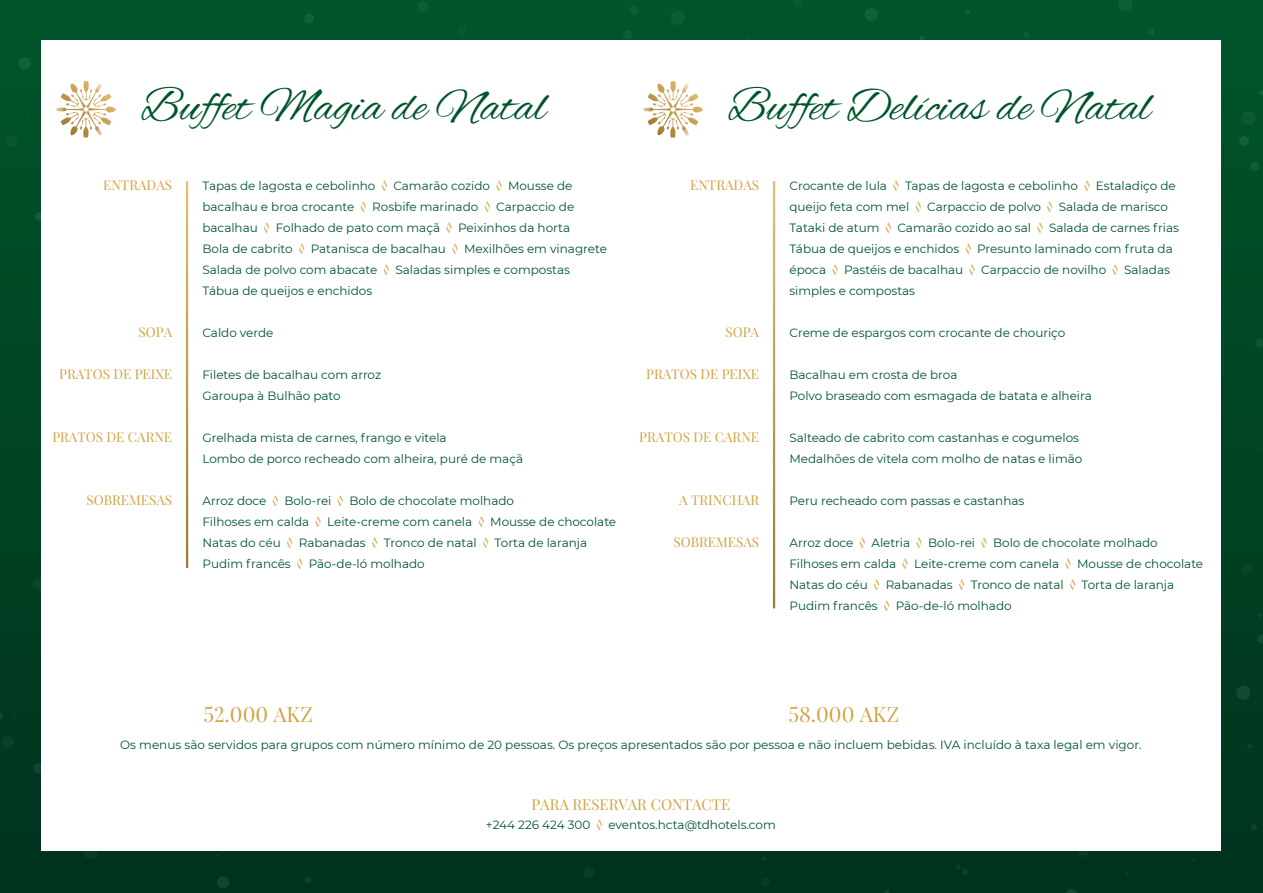
<style>
.page{position:relative;width:1263px;height:893px;background:#fff}
.page>*{position:absolute;margin:0;border:0;box-sizing:border-box;transform-origin:0 0}
.t1{font:48px "Alex Brush";color:#00552a}
.t2{font:21px "Playfair Display";color:#d1a241}
.t3{font:15px "Playfair Display";color:#d1a241}
.t4{font:13.5px "Playfair Display";color:#d1a241}
.t5{font:12px/21px "Montserrat";color:#00552a}
.s1{font-family:"Playfair Display";color:#d1a241}
</style>
<div class="page">
<div style="left:0;top:0;width:1263px;height:893px;background:linear-gradient(to bottom,#02562c,#00321d)"></div>
<div style="left:41px;top:41px;width:1180px;height:810px;background:#fff"></div>
<svg style="left:746px;top:38px;width:4px;height:3px"></svg>
<svg style="left:770px;top:597px;width:12px;height:11px"></svg>
<div style="left:583px;top:867px;width:11px;height:11px;background:#0c3c28;border-radius:50%"></div>
<svg style="left:794px;top:0;width:9px;height:7px"></svg>
<svg style="left:1065px;top:889px;width:13px;height:4px"></svg>
<svg style="left:762px;top:857px;width:4px;height:3px"></svg>
<div style="left:761px;top:878px;width:9px;height:9px;background:#0b3b27;border-radius:50%"></div>
<svg style="left:1125px;top:872px;width:4px;height:3px"></svg>
<svg style="left:1078px;top:846px;width:11px;height:11px"></svg>
<svg style="left:956px;top:864px;width:5px;height:6px"></svg>
<svg style="left:885px;top:889px;width:4px;height:4px"></svg>
<svg style="left:1259px;top:90px;width:4px;height:5px"></svg>
<div style="left:1241px;top:111px;width:14px;height:14px;background:#0d5832;border-radius:50%"></div>
<div style="left:1239px;top:136px;width:10px;height:10px;background:#155e39;border-radius:50%"></div>
<div style="left:1250px;top:162px;width:10px;height:10px;background:#105a35;border-radius:50%"></div>
<svg style="left:1255px;top:338px;width:8px;height:10px"></svg>
<svg style="left:1259px;top:447px;width:4px;height:3px"></svg>
<div style="left:1241px;top:564px;width:11px;height:11px;background:#084528;border-radius:50%"></div>
<svg style="left:1258px;top:613px;width:4px;height:4px"></svg>
<svg style="left:1257px;top:634px;width:6px;height:10px"></svg>
<div style="left:1236px;top:686px;width:14px;height:14px;background:#144932;border-radius:50%"></div>
<svg style="left:1247px;top:744px;width:5px;height:4px"></svg>
<svg style="left:1251px;top:824px;width:6px;height:6px"></svg>
<div style="left:1148px;top:29px;width:7px;height:6px;background:#105e37;border-radius:50%"></div>
<svg style="left:1118px;top:0;width:14px;height:11px"></svg>
<div style="left:304px;top:876px;width:8px;height:7px;background:#0f3f2b;border-radius:50%"></div>
<div style="left:962px;top:868px;width:6px;height:7px;background:#0e3e2a;border-radius:50%"></div>
<div style="left:1023px;top:31px;width:7px;height:7px;background:#0d5c34;border-radius:50%"></div>
<svg style="left:965px;top:10px;width:5px;height:5px"></svg>
<div style="left:2px;top:736px;width:12px;height:12px;background:#0a3f28;border-radius:50%"></div>
<svg style="left:33px;top:763px;width:10px;height:10px"></svg>
<svg style="left:84px;top:845px;width:14px;height:14px"></svg>
<div style="left:217px;top:876px;width:12px;height:12px;background:#14432f;border-radius:50%"></div>
<svg style="left:0;top:711px;width:3px;height:9px"></svg>
<svg style="left:912px;top:36px;width:13px;height:5px"></svg>
<div style="left:865px;top:8px;width:13px;height:13px;background:#116038;border-radius:50%"></div>
<svg style="left:33px;top:579px;width:10px;height:10px"></svg>
<div style="left:273px;top:39px;width:12px;height:12px;background:#fff;border-radius:50%"></div>
<div style="left:304px;top:14px;width:10px;height:10px;background:#126039;border-radius:50%"></div>
<svg style="left:35px;top:212px;width:9px;height:9px"></svg>
<div style="left:5px;top:135px;width:12px;height:12px;background:#0a5630;border-radius:50%"></div>
<svg style="left:25px;top:114px;width:4px;height:4px"></svg>
<div style="left:18px;top:57px;width:13px;height:13px;background:#135f38;border-radius:50%"></div>
<div style="left:457px;top:26px;width:10px;height:9px;background:#07582f;border-radius:50%"></div>
<div style="left:418px;top:1px;width:11px;height:11px;background:#0e5e35;border-radius:50%"></div>
<div style="left:623px;top:30px;width:9px;height:9px;background:#0f5e36;border-radius:50%"></div>
<div style="left:630px;top:6px;width:8px;height:9px;background:#0d5d34;border-radius:50%"></div>
<div style="left:671px;top:11px;width:14px;height:14px;background:#0d5c34;border-radius:50%"></div>
<svg style="left:186px;top:181px;width:2px;height:387px"></svg>
<svg style="left:773px;top:181px;width:2px;height:427px"></svg>
<svg style="left:83px;top:81px;width:16px;height:27px"></svg>
<svg style="left:670px;top:81px;width:16px;height:27px"></svg>
<h1 class="t1" style="left:141px;top:79px;width:407px">Buffet Magia de Natal</h1>
<h1 class="t1" style="left:728px;top:79px;width:425px">Buffet Delícias de Natal</h1>
<p class="t4" style="left:103px;top:176px;width:70px">ENTRADAS</p>
<p class="t4" style="left:138px;top:323px;width:35px">SOPA</p>
<p class="t4" style="left:59px;top:365px;width:115px">PRATOS DE PEIXE</p>
<p class="t4" style="left:52px;top:428px;width:121px">PRATOS DE CARNE</p>
<p class="t4" style="left:86px;top:491px;width:87px">SOBREMESAS</p>
<p class="t5" style="left:202px;top:175px;width:406px">Tapas de lagosta e cebolinho <span class="s1">◊</span> Camarão cozido <span class="s1">◊</span> Mousse de bacalhau e broa crocante <span class="s1">◊</span> Rosbife marinado <span class="s1">◊</span> Carpaccio de bacalhau <span class="s1">◊</span> Folhado de pato com maçã <span class="s1">◊</span> Peixinhos da horta<br>Bola de cabrito <span class="s1">◊</span> Patanisca de bacalhau <span class="s1">◊</span> Mexilhões em vinagrete Salada de polvo com abacate <span class="s1">◊</span> Saladas simples e compostas Tábua de queijos e enchidos</p>
<p class="t5" style="left:202px;top:322px;width:73px">Caldo verde</p>
<p class="t5" style="left:202px;top:364px;width:180px">Filetes de bacalhau com arroz<br>Garoupa à Bulhão pato</p>
<p class="t5" style="left:202px;top:427px;width:322px">Grelhada mista de carnes, frango e vitela<br>Lombo de porco recheado com alheira, puré de maçã</p>
<p class="t5" style="left:202px;top:490px;width:415px">Arroz doce <span class="s1">◊</span> Bolo-rei <span class="s1">◊</span> Bolo de chocolate molhado<br>Filhoses em calda <span class="s1">◊</span> Leite-creme com canela <span class="s1">◊</span> Mousse de chocolate Natas do céu <span class="s1">◊</span> Rabanadas <span class="s1">◊</span> Tronco de natal <span class="s1">◊</span> Torta de laranja Pudim francês <span class="s1">◊</span> Pão-de-ló molhado</p>
<p class="t4" style="left:690px;top:176px;width:70px">ENTRADAS</p>
<p class="t4" style="left:725px;top:323px;width:35px">SOPA</p>
<p class="t4" style="left:646px;top:365px;width:115px">PRATOS DE PEIXE</p>
<p class="t4" style="left:639px;top:428px;width:121px">PRATOS DE CARNE</p>
<p class="t4" style="left:679px;top:491px;width:81px">A TRINCHAR</p>
<p class="t4" style="left:673px;top:533px;width:87px">SOBREMESAS</p>
<p class="t5" style="left:789px;top:175px;width:391px">Crocante de lula <span class="s1">◊</span> Tapas de lagosta e cebolinho <span class="s1">◊</span> Estaladiço de queijo feta com mel <span class="s1">◊</span> Carpaccio de polvo <span class="s1">◊</span> Salada de marisco Tataki de atum <span class="s1">◊</span> Camarão cozido ao sal <span class="s1">◊</span> Salada de carnes frias Tábua de queijos e enchidos <span class="s1">◊</span> Presunto laminado com fruta da época <span class="s1">◊</span> Pastéis de bacalhau <span class="s1">◊</span> Carpaccio de novilho <span class="s1">◊</span> Saladas simples e compostas</p>
<p class="t5" style="left:789px;top:322px;width:277px">Creme de espargos com crocante de chouriço</p>
<p class="t5" style="left:789px;top:364px;width:304px">Bacalhau em crosta de broa<br>Polvo braseado com esmagada de batata e alheira</p>
<p class="t5" style="left:789px;top:427px;width:294px">Salteado de cabrito com castanhas e cogumelos<br>Medalhões de vitela com molho de natas e limão</p>
<p class="t5" style="left:789px;top:490px;width:236px">Peru recheado com passas e castanhas</p>
<p class="t5" style="left:789px;top:532px;width:415px">Arroz doce <span class="s1">◊</span> Aletria <span class="s1">◊</span> Bolo-rei <span class="s1">◊</span> Bolo de chocolate molhado Filhoses em calda <span class="s1">◊</span> Leite-creme com canela <span class="s1">◊</span> Mousse de chocolate Natas do céu <span class="s1">◊</span> Rabanadas <span class="s1">◊</span> Tronco de natal <span class="s1">◊</span> Torta de laranja Pudim francês <span class="s1">◊</span> Pão-de-ló molhado</p>
<h2 class="t2" style="left:204px;top:701px;width:111px">52.000 AKZ</h2>
<h2 class="t2" style="left:788px;top:701px;width:112px">58.000 AKZ</h2>
<p class="t5" style="left:120px;top:734px;width:1023px">Os menus são servidos para grupos com número mínimo de 20 pessoas. Os preços apresentados são por pessoa e não incluem bebidas. IVA incluído à taxa legal em vigor.</p>
<p class="t3" style="left:531px;top:795px;width:200px">PARA RESERVAR CONTACTE</p>
<p class="t5" style="left:486px;top:814px;width:291px">+244 226 424 300 <span class="s1">◊</span> eventos.hcta@tdhotels.com</p>
</div>
